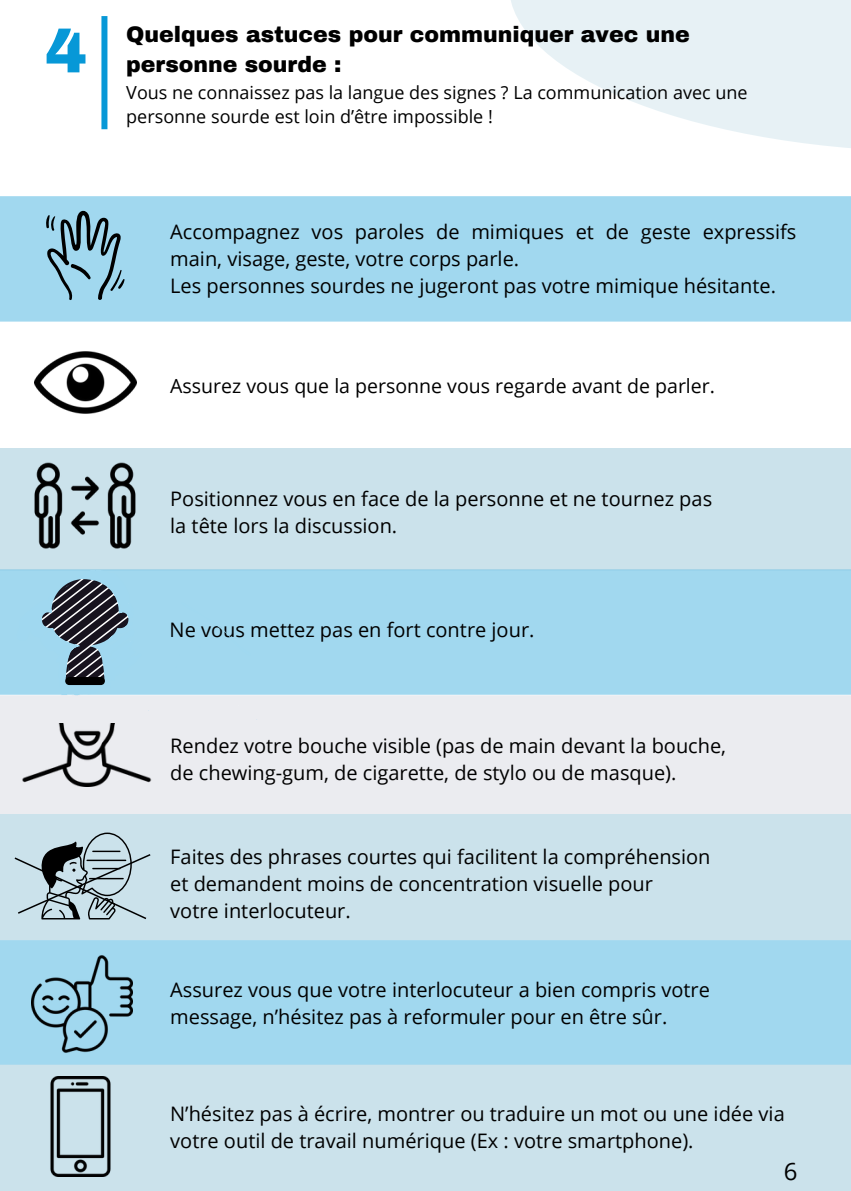
<style>
.page{position:relative;width:851px;height:1191px;background:#fff}
.page>*{position:absolute;margin:0;border:0;box-sizing:border-box;transform-origin:0 0}
.t1{font:900 62.6px "Archivo";color:#0798d7}
.t2{font:24px "Open Sans";color:#000}
.t3{font:900 22px/30px "Archivo";color:#000}
.t4{font:20px/27px "Open Sans";color:#000}
.t5{font:19.6px "Open Sans";color:#000}
.t6{font:18px/24px "Open Sans";color:#000}
</style>
<div class="page">
<div style="left:101px;top:16px;width:6px;height:113px;background:#0798d7"></div>
<div style="left:0;top:196px;width:850px;height:126px;background:#a1d8ef"></div>
<div style="left:0;top:448px;width:850px;height:121px;background:#cbe2eb"></div>
<div style="left:0;top:569px;width:850px;height:126px;background:#a1d8ef"></div>
<div style="left:0;top:695px;width:850px;height:119px;background:#ebecf0"></div>
<div style="left:0;top:814px;width:850px;height:126px;background:#cbe2eb"></div>
<div style="left:0;top:940px;width:850px;height:125px;background:#a1d8ef"></div>
<div style="left:0;top:1065px;width:850px;height:126px;background:#cbe2eb"></div>
<svg style="left:46px;top:209px;width:78px;height:92px;background:#7da8ba"></svg>
<img style="left:30px;top:1076px;width:101px;height:101px">
<img style="left:32px;top:954px;width:100px;height:100px">
<img style="left:34px;top:351px;width:102px;height:63px">
<img style="left:30px;top:450px;width:110px;height:109px">
<svg style="left:13px;top:833px;width:139px;height:88px;background:#a4b7be"></svg>
<img style="left:21px;top:724px;width:132px;height:62px">
<svg style="left:17px;top:569px;width:124px;height:149px;background:#90aebe"></svg>
<svg style="left:511px;top:0;width:339px;height:148px;fill:#e7f1f5"></svg>
<div style="left:179px;top:602px;width:71px;height:54px;background:#a1d8ef"></div>
<p class="t1" style="left:45px;top:17px;width:43px">4</p>
<p class="t3" style="left:126px;top:19px;width:565px">Quelques astuces pour communiquer avec une personne sourde :</p>
<p class="t6" style="left:126px;top:80px;width:622px">Vous ne connaissez pas la langue des signes ? La communication avec une personne sourde est loin d’être impossible !</p>
<p class="t4" style="left:170px;top:218px;width:627px">Accompagnez vos paroles de mimiques et de geste expressifs main, visage, geste, votre corps parle.<br>Les personnes sourdes ne jugeront pas votre mimique hésitante.</p>
<h1 class="t5" style="left:170px;top:372px;width:546px">Assurez vous que la personne vous regarde avant de parler.</h1>
<h1 class="t4" style="left:170px;top:485px;width:543px">Positionnez vous en face de la personne et ne tournez pas la tête lors la discussion.</h1>
<h1 class="t4" style="left:170px;top:615px;width:366px">Ne vous mettez pas en fort contre jour.</h1>
<p class="t4" style="left:170px;top:732px;width:557px">Rendez votre bouche visible (pas de main devant la bouche, de chewing-gum, de cigarette, de stylo ou de masque).</p>
<h1 class="t4" style="left:170px;top:842px;width:542px">Faites des phrases courtes qui facilitent la compréhension et demandent moins de concentration visuelle pour<br>votre interlocuteur.</h1>
<p class="t4" style="left:170px;top:975px;width:541px">Assurez vous que votre interlocuteur a bien compris votre message, n’hésitez pas à reformuler pour en être sûr.</p>
<h1 class="t4" style="left:170px;top:1100px;width:616px">N’hésitez pas à écrire, montrer ou traduire un mot ou une idée via votre outil de travail numérique (Ex : votre smartphone).</h1>
<h1 class="t2" style="left:783px;top:1154px;width:15px">6</h1>
</div>
